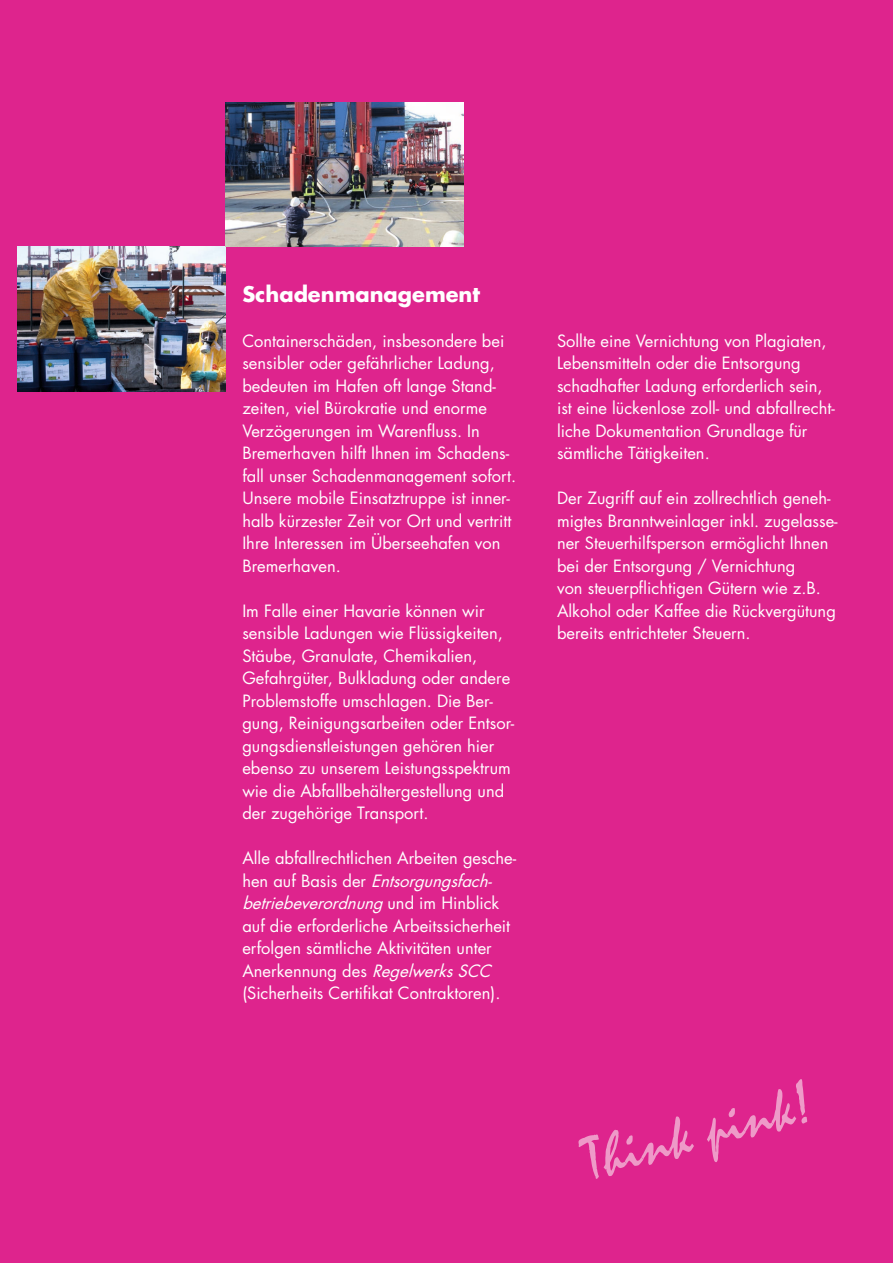
<style>
.page{position:relative;width:893px;height:1263px;background:#de248d}
.page>*{position:absolute;margin:0;border:0;box-sizing:border-box;transform-origin:0 0}
.t1{font:61.5px "Mistral";color:#ee9ac8}
.t2{font:700 21px "Futura LT Pro";color:#fff}
.t3{font:16.5px/22.5px "Futura Std";color:#fff}
.s1{font-style:italic}
</style>
<div class="page">
<img style="left:17px;top:247px;width:208px;height:144px">
<img style="left:225px;top:102px;width:238px;height:145px">
<p class="t2" style="left:242px;top:277px;width:239px">Schadenmanagement</p>
<p class="t3" style="left:242px;top:329px;width:275px">Containerschäden, insbesondere bei sensibler oder gefährlicher Ladung, bedeuten im Hafen oft lange Stand&shy;zeiten, viel Bürokratie und enorme Verzögerungen im Warenfluss. In Bremerhaven hilft Ihnen im Schadens&shy;fall unser Schadenmanagement sofort.<br>Unsere mobile Einsatztruppe ist inner&shy;halb kürzester Zeit vor Ort und vertritt Ihre Interessen im Überseehafen von Bremerhaven.</p>
<p class="t3" style="left:242px;top:599px;width:273px">Im Falle einer Havarie können wir sensible Ladungen wie Flüssigkeiten, Stäube, Granulate, Chemikalien, Gefahrgüter, Bulkladung oder andere Problemstoffe umschlagen. Die Ber&shy;gung, Reinigungsarbeiten oder Entsor&shy;gungsdienstleistungen gehören hier ebenso zu unserem Leistungsspektrum wie die Abfallbehältergestellung und der zugehörige Transport.</p>
<p class="t3" style="left:242px;top:847px;width:275px">Alle abfallrechtlichen Arbeiten gesche&shy;h e n a u f B a s i s d e r <span class="s1">Entsorgungsfach&shy;betriebeverordnung</span>u n d i m H i n b l i c k auf die erforderliche Arbeitssicherheit erfolgen sämtliche Aktivitäten unter Anerkennung des <span class="s1">RegelwerksSCC </span>(Sicherheits Certifikat Contraktoren).</p>
<p class="t3" style="left:557px;top:329px;width:279px">Sollte eine Vernichtung von Plagiaten, Lebensmitteln oder die Entsorgung schadhafter Ladung erforderlich sein, ist eine lückenlose zoll- und abfallrecht&shy;liche Dokumentation Grundlage für sämtliche Tätigkeiten.</p>
<p class="t3" style="left:557px;top:487px;width:282px">Der Zugriff auf ein zollrechtlich geneh&shy;migtes Branntweinlager inkl. zugelasse&shy;ner Steuerhilfsperson ermöglicht Ihnen bei der Entsorgung / Vernichtung<br>von steuerpflichtigen Gütern wie z.B.<br>Alkohol oder Kaffee die Rückvergütung bereits entrichteter Steuern.</p>
<h1 class="t1" style="left:576px;top:1125px;width:235px;rotate:-15deg">Think pink!</h1>
</div>
